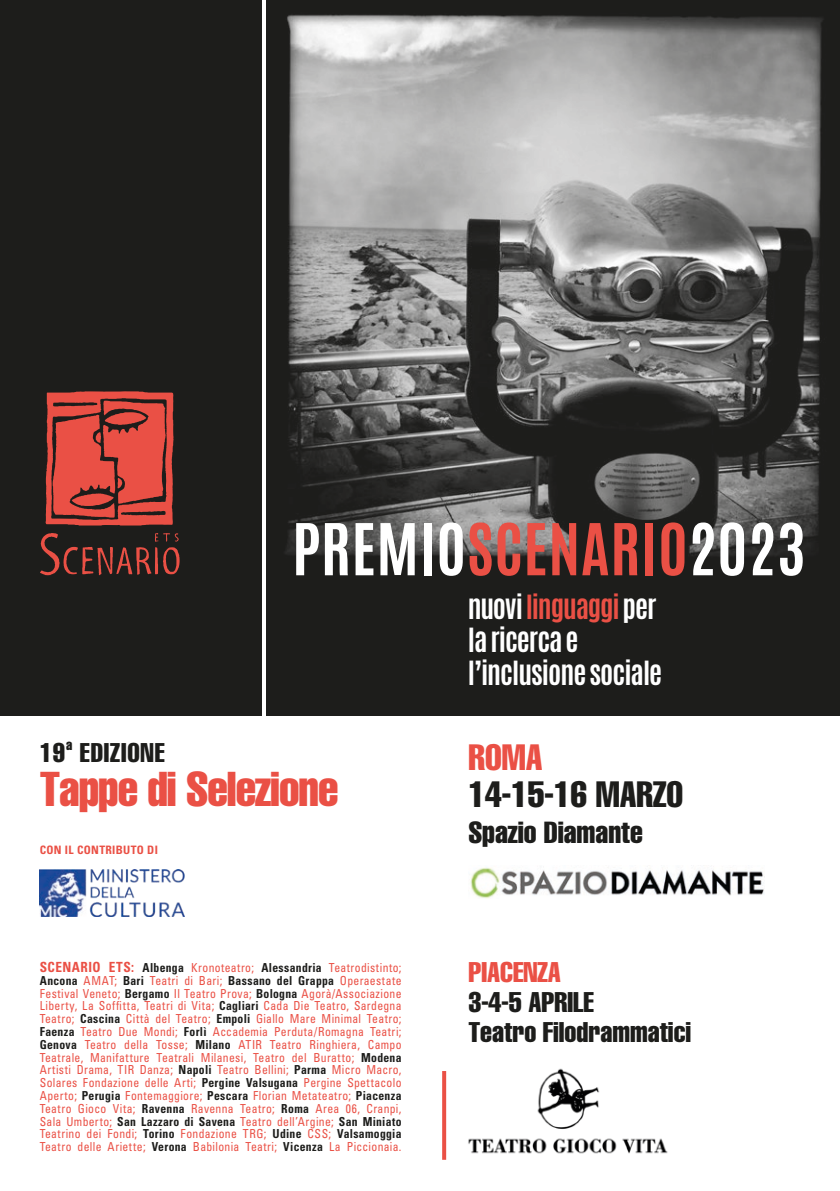
<style>
.page{position:relative;width:840px;height:1191px;background:#fff}
.page>*{position:absolute;margin:0;border:0;box-sizing:border-box;transform-origin:0 0}
.t1{font:700 60.8px "Antonio";letter-spacing:.01em;color:#fff}
.t2{font:48px "Helvetica LT Std Comp";letter-spacing:-.02em;color:#ea5045}
.t3{font:36px "Helvetica LT Std Comp";color:#1d1d1b}
.t4{font:36px "Helvetica LT Std Comp";color:#ea5045}
.t5{font:30px "Helvetica LT Std Comp";color:#1d1d1b}
.t6{font:28px/30px "Helvetica LT Std Comp";color:#1d1d1b}
.t7{font:28px "Helvetica LT Std Comp";color:#ea5045}
.t8{font:700 27.8px/32.8px "Antonio";letter-spacing:-.035em;color:#fff}
.t9{font:26.6px "Helvetica LT Std Comp";letter-spacing:.035em;color:#1d1d1b}
.t10{font:14.6px "Helvetica LT Std Comp";color:#1d1d1b}
.t11{font:condensed 12.4px/12.8px "Univers LT Std";letter-spacing:.03em;color:#ea5045;text-align:justify;scale:.94 1}
.t12{font:700 condensed 11.6px "Univers LT Std";letter-spacing:.03em;color:#ea5045}
.s1{color:#ea5045}
.s2{font-weight:700;font-size:14px}
.s3{font-weight:700;color:#1d1d1b}
</style>
<div class="page">
<img style="left:266px;top:0;width:573px;height:716px">
<div style="left:0;top:0;width:261px;height:716px;background:#1d1d1b"></div>
<svg style="left:442px;top:1071px;width:4px;height:88px"></svg>
<svg style="left:40px;top:533px;width:139px;height:42px;background:#492824"></svg>
<svg style="left:45px;top:391px;width:128px;height:134px;background:#bd443b"></svg>
<img style="left:40px;top:870px;width:144px;height:46px">
<img style="left:470px;top:867px;width:294px;height:32px">
<img style="left:468px;top:1068px;width:200px;height:86px">
<h1 class="t1" style="left:292px;top:503px;width:514px">PREMIO<span class="s1">SCENARIO</span>2023</h1>
<h3 class="t8" style="left:467px;top:591px;width:196px">nuovi <span class="s1">linguaggi</span> per la ricerca e l’inclusione sociale</h3>
<h3 class="t9" style="left:40px;top:735px;width:27px">19</h3>
<p class="t10" style="left:66px;top:735px;width:8px">a</p>
<h3 class="t9" style="left:80px;top:735px;width:86px">EDIZIONE</h3>
<h2 class="t2" style="left:40px;top:758px;width:300px">Tappe di Selezione</h2>
<p class="t12" style="left:40px;top:842px;width:120px">CON IL CONTRIBUTO DI</p>
<p class="t11" style="left:40px;top:961px;width:386px"><span class="s2">SCENARIO ETS:</span> <span class="s3">Albenga</span> Kronoteatro; <span class="s3">Alessandria</span> Teatrodistinto; <span class="s3">Ancona</span> AMAT; <span class="s3">Bari</span> Teatri di Bari; <span class="s3">Bassano del Grappa</span> Operaestate Festival Veneto; <span class="s3">Bergamo</span> Il Teatro Prova; <span class="s3">Bologna</span> Agorà/Associazione Liberty, La Soffitta, Teatri di Vita; <span class="s3">Cagliari</span> Cada Die Teatro, Sardegna Teatro; <span class="s3">Cascina</span> Città del Teatro; <span class="s3">Empoli</span> Giallo Mare Minimal Teatro; <span class="s3">Faenza</span> Teatro Due Mondi; <span class="s3">Forlì</span> Accademia Perduta/Romagna Teatri; <span class="s3">Genova</span> Teatro della Tosse; <span class="s3">Milano</span> ATIR Teatro Ringhiera, Campo Teatrale, Manifatture Teatrali Milanesi, Teatro del Buratto; <span class="s3">Modena </span>Artisti Drama, TIR Danza; <span class="s3">Napoli</span> Teatro Bellini; <span class="s3">Parma</span> Micro Macro, Solares Fondazione delle Arti; <span class="s3">Pergine Valsugana</span> Pergine Spettacolo Aperto; <span class="s3">Perugia</span> Fontemaggiore; <span class="s3">Pescara</span> Florian Metateatro; <span class="s3">Piacenza </span>Teatro Gioco Vita; <span class="s3">Ravenna</span> Ravenna Teatro; <span class="s3">Roma</span> Area 06, Cranpi, Sala Umberto; <span class="s3">San Lazzaro di Savena</span> Teatro dell’Argine; <span class="s3">San Miniato </span>Teatrino dei Fondi; <span class="s3">Torino</span> Fondazione TRG; <span class="s3">Udine</span> CSS; <span class="s3">Valsamoggia </span>Teatro delle Ariette; <span class="s3">Verona</span> Babilonia Teatri; <span class="s3">Vicenza</span> La Piccionaia.</p>
<h3 class="t4" style="left:468px;top:734px;width:76px">ROMA</h3>
<h3 class="t3" style="left:468px;top:771px;width:216px">14-15-16 MARZO</h3>
<h3 class="t5" style="left:468px;top:813px;width:176px">Spazio Diamante</h3>
<h3 class="t7" style="left:468px;top:954px;width:94px">PIACENZA</h3>
<h3 class="t6" style="left:468px;top:986px;width:224px">3-4-5 APRILE<br>Teatro Filodrammatici</h3>
</div>
